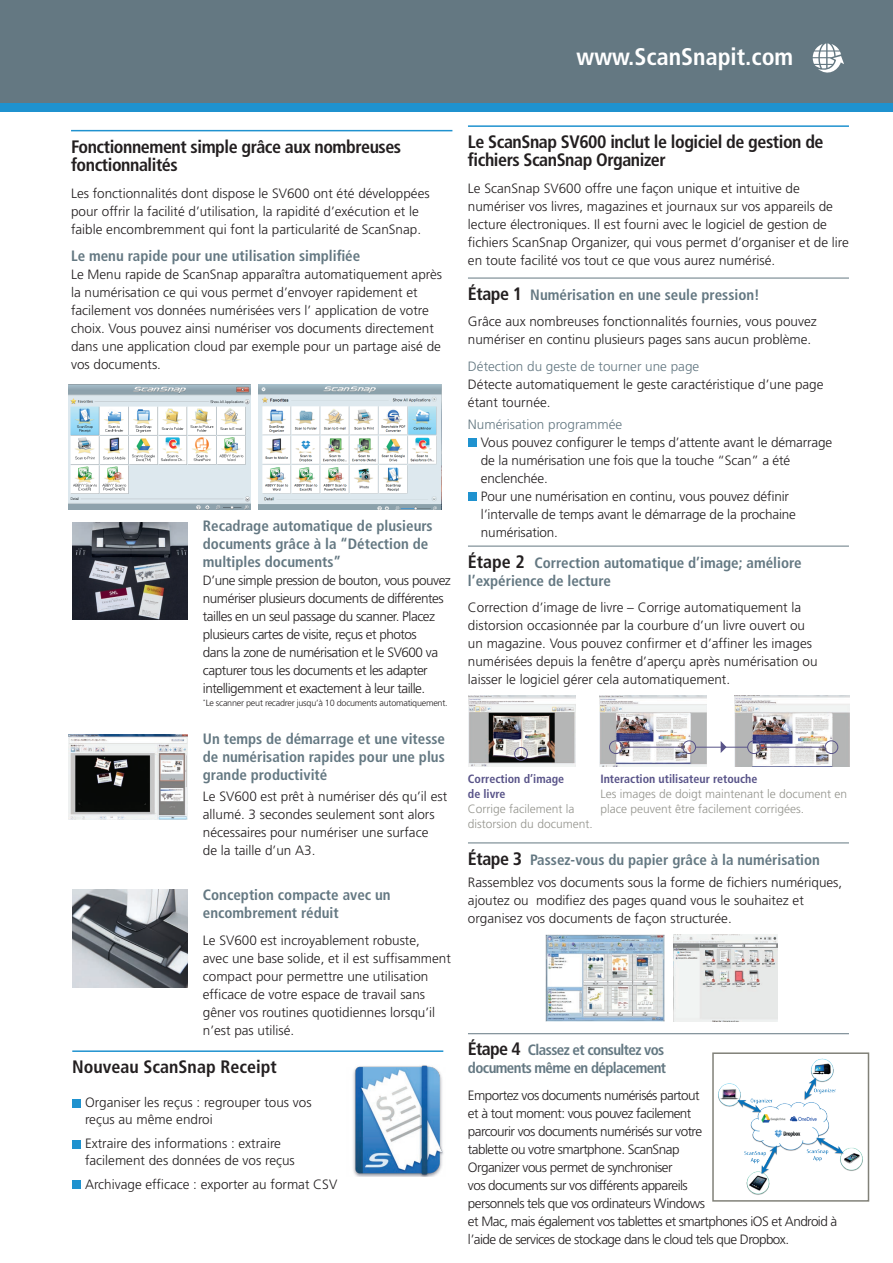
<style>
.page{position:relative;width:893px;height:1263px;background:#fff}
.page>*{position:absolute;margin:0;border:0;box-sizing:border-box;transform-origin:0 0}
.t1{font:700 condensed 24px "Frutiger LT Pro";color:#fff}
.t2{font:700 condensed 18px/18px "Frutiger LT Pro";letter-spacing:-.025em;color:#231f20}
.t3{font:700 condensed 18px "Frutiger LT Pro";color:#231f20}
.t4{font:700 condensed 15px/18px "Frutiger LT Pro";color:#647882}
.t5{font:700 condensed 15px/18px "Frutiger LT Pro";letter-spacing:-.04em;color:#647882}
.t6{font:300 13.5px/18px "Frutiger LT Pro";color:#231f20}
.t7{font:300 13.5px/18px "Frutiger LT Pro";letter-spacing:-.04em;color:#231f20}
.t8{font:300 13.5px/18px "Frutiger LT Pro";letter-spacing:-.035em;color:#231f20}
.t9{font:300 13.5px "Frutiger LT Pro";color:#647882}
.t10{font:300 12px/15px "Frutiger LT Pro";color:#94948d}
.t11{font:700 condensed 12px/15px "Frutiger LT Pro";color:#585388}
.t12{font:300 9px "Frutiger LT Pro";letter-spacing:-.025em;color:#231f20}
.s1{font-size:18px;color:#231f20}
</style>
<div class="page">
<hr style="left:71px;top:130px;width:381px;height:1px;background:#1f92cf">
<hr style="left:468px;top:125px;width:381px;height:2px;background:#1f92cf">
<hr style="left:468px;top:278px;width:381px;height:1px;background:#647882">
<hr style="left:468px;top:546px;width:381px;height:1px;background:#647882">
<hr style="left:468px;top:842px;width:381px;height:1px;background:#647882">
<hr style="left:468px;top:1033px;width:381px;height:1px;background:#647882">
<div style="left:468px;top:438px;width:8px;height:9px;background:#1f92cf"></div>
<div style="left:468px;top:492px;width:8px;height:9px;background:#1f92cf"></div>
<img style="left:72px;top:522px;width:116px;height:98px">
<img style="left:72px;top:890px;width:116px;height:97px">
<img style="left:68px;top:735px;width:120px;height:85px">
<img style="left:468px;top:695px;width:107px;height:71px">
<img style="left:599px;top:695px;width:108px;height:72px">
<img style="left:735px;top:695px;width:115px;height:72px">
<svg style="left:721px;top:741px;width:5px;height:12px"></svg>
<div style="left:682px;top:740px;width:14px;height:14px;border:1px solid #585388;border-radius:50%"></div>
<div style="left:609px;top:740px;width:14px;height:14px;border:1px solid #585388;border-radius:50%"></div>
<div style="left:825px;top:740px;width:13px;height:14px;border:1px solid #585388;border-radius:50%"></div>
<div style="left:747px;top:740px;width:14px;height:14px;border:1px solid #585388;border-radius:50%"></div>
<div style="left:514px;top:747px;width:14px;height:14px;border:1px solid #585388;border-radius:50%"></div>
<hr style="left:696px;top:747px;width:52px;height:1px;background:#585388">
<hr style="left:760px;top:747px;width:65px;height:1px;background:#585388">
<hr style="left:622px;top:747px;width:61px;height:1px;background:#585388">
<hr style="left:72px;top:1050px;width:371px;height:2px;background:#1f92cf">
<div style="left:72px;top:1099px;width:9px;height:8px;background:#1f92cf"></div>
<div style="left:72px;top:1140px;width:9px;height:8px;background:#1f92cf"></div>
<div style="left:72px;top:1181px;width:9px;height:8px;background:#1f92cf"></div>
<img style="left:353px;top:1065px;width:91px;height:111px">
<img style="left:545px;top:935px;width:119px;height:87px">
<img style="left:673px;top:935px;width:105px;height:87px">
<img style="left:718px;top:1059px;width:145px;height:136px">
<div style="left:712px;top:1052px;width:157px;height:149px;border:2px solid #818178"></div>
<img style="left:68px;top:384px;width:182px;height:126px">
<img style="left:259px;top:384px;width:182px;height:126px">
<div style="left:0;top:0;width:893px;height:112px;background:#1f92cf"></div>
<div style="left:0;top:0;width:893px;height:103px;background:#647882"></div>
<svg style="left:812px;top:43px;width:32px;height:30px"></svg>
<h1 class="t1" style="left:577px;top:42px;width:218px">www.ScanSnapit.com</h1>
<h1 class="t1" style="left:572px;top:43px;width:218px">www.ScanSnapit.com</h1>
<h2 class="t2" style="left:71px;top:137px;width:332px">Fonctionnement simple grâce aux nombreuses fonctionnalités</h2>
<p class="t6" style="left:71px;top:184px;width:360px">Les fonctionnalités dont dispose le SV600 ont été développées pour offrir la facilité d’utilisation, la rapidité d’exécution et le faible encombremment qui font la particularité de ScanSnap.</p>
<p class="t4" style="left:71px;top:246px;width:291px">Le menu rapide pour une utilisation simplifiée</p>
<p class="t6" style="left:71px;top:265px;width:373px">Le Menu rapide de ScanSnap apparaîtra automatiquement après la numérisation ce qui vous permet d’envoyer rapidement et facilement vos données numérisées vers l’ application de votre choix. Vous pouvez ainsi numériser vos documents directement dans une application cloud par exemple pour un partage aisé de vos documents.</p>
<p class="t4" style="left:203px;top:516px;width:231px">Recadrage automatique de plusieurs documents grâce à la “Détection de multiples documents”</p>
<p class="t8" style="left:203px;top:571px;width:250px">D’une simple pression de bouton, vous pouvez numériser plusieurs documents de différentes tailles en un seul passage du scanner. Placez plusieurs cartes de visite, reçus et photos<br>dans la zone de numérisation et le SV600 va capturer tous les documents et les adapter intelligemment et exactement à leur taille.</p>
<p class="t12" style="left:203px;top:697px;width:246px"><sup>*</sup>Le scanner peut recadrer jusqu’à 10 documents automatiquement.</p>
<p class="t4" style="left:203px;top:730px;width:244px;text-align:justify">Un temps de démarrage et une vitesse de numérisation rapides pour une plus grande productivité</p>
<p class="t6" style="left:203px;top:787px;width:246px">Le SV600 est prêt à numériser dés qu’il est allumé. 3 secondes seulement sont alors nécessaires pour numériser une surface<br>de la taille d’un A3.</p>
<p class="t4" style="left:203px;top:885px;width:189px">Conception compacte avec un encombrement réduit</p>
<p class="t6" style="left:203px;top:931px;width:250px">Le SV600 est incroyablement robuste,<br>avec une base solide, et il est suffisamment compact pour permettre une utilisation efficace de votre espace de travail sans gêner vos routines quotidiennes lorsqu’il n’est pas utilisé.</p>
<h2 class="t3" style="left:72px;top:1056px;width:206px">Nouveau ScanSnap Receipt</h2>
<p class="t6" style="left:85px;top:1095px;width:228px;line-height:16.2px">Organiser les reçus : regrouper tous vos reçus au même endroi</p>
<p class="t6" style="left:85px;top:1135px;width:211px;line-height:16.2px">Extraire des informations : extraire facilement des données de vos reçus</p>
<p class="t6" style="left:85px;top:1175px;width:254px">Archivage efficace : exporter au format CSV</p>
<h2 class="t2" style="left:468px;top:133px;width:357px">Le ScanSnap SV600 inclut le logiciel de gestion de fichiers ScanSnap Organizer</h2>
<p class="t6" style="left:468px;top:179px;width:382px">Le ScanSnap SV600 offre une façon unique et intuitive de numériser vos livres, magazines et journaux sur vos appareils de lecture électroniques. Il est fourni avec le logiciel de gestion de fichiers ScanSnap Organizer, qui vous permet d’organiser et de lire en toute facilité vos tout ce que vous aurez numérisé.</p>
<p class="t4" style="left:468px;top:285px;width:293px"><span class="s1">Étape 1</span> Numérisation en une seule pression!</p>
<p class="t6" style="left:468px;top:313px;width:350px">Grâce aux nombreuses fonctionnalités fournies, vous pouvez numériser en continu plusieurs pages sans aucun problème.</p>
<p class="t9" style="left:468px;top:358px;width:233px">Détection du geste de tourner une page</p>
<p class="t6" style="left:468px;top:375px;width:357px">Détecte automatiquement le geste caractéristique d’une page étant tournée.</p>
<p class="t9" style="left:468px;top:416px;width:156px">Numérisation programmée</p>
<p class="t6" style="left:481px;top:433px;width:353px">Vous pouvez configurer le temps d’attente avant le démarrage de la numérisation une fois que la touche “Scan” a été enclenchée.<br>Pour une numérisation en continu, vous pouvez définir l’intervalle de temps avant le démarrage de la prochaine numérisation.</p>
<p class="t4" style="left:468px;top:553px;width:335px"><span class="s1">Étape 2</span> Correction automatique d’image; améliore l’expérience de lecture</p>
<p class="t6" style="left:468px;top:599px;width:351px">Correction d’image de livre – Corrige automatiquement la distorsion occasionnée par la courbure d’un livre ouvert ou un magazine. Vous pouvez confirmer et d’affiner les images numérisées depuis la fenêtre d’aperçu après numérisation ou laisser le logiciel gérer cela automatiquement.</p>
<p class="t11" style="left:468px;top:771px;width:98px">Correction d’image de livre</p>
<p class="t10" style="left:468px;top:801px;width:126px">Corrige facilement la distorsion du document.</p>
<p class="t11" style="left:600px;top:771px;width:158px">Interaction utilisateur retouche</p>
<p class="t10" style="left:600px;top:786px;width:248px">Les images de doigt maintenant le document en place peuvent être facilement corrigées.</p>
<p class="t4" style="left:468px;top:850px;width:354px"><span class="s1">Étape 3</span> Passez-vous du papier grâce à la numérisation</p>
<p class="t6" style="left:468px;top:873px;width:376px">Rassemblez vos documents sous la forme de fichiers numériques, ajoutez ou modifiez des pages quand vous le souhaitez et organisez vos documents de façon structurée.</p>
<p class="t5" style="left:468px;top:1041px;width:200px"><span class="s1">Étape 4</span> Classez et consultez vos documents même en déplacement</p>
<p class="t7" style="left:468px;top:1086px;width:371px">Emportez vos documents numérisés partout<br>et à tout moment: vous pouvez facilement<br>parcourir vos documents numérisés sur votre<br>tablette ou votre smartphone. ScanSnap<br>Organizer vous permet de synchroniser<br>vos documents sur vos différents appareils<br>personnels tels que vos ordinateurs Windows<br>et Mac, mais également vos tablettes et smartphones iOS et Android à l’aide de services de stockage dans le cloud tels que Dropbox.</p>
</div>
